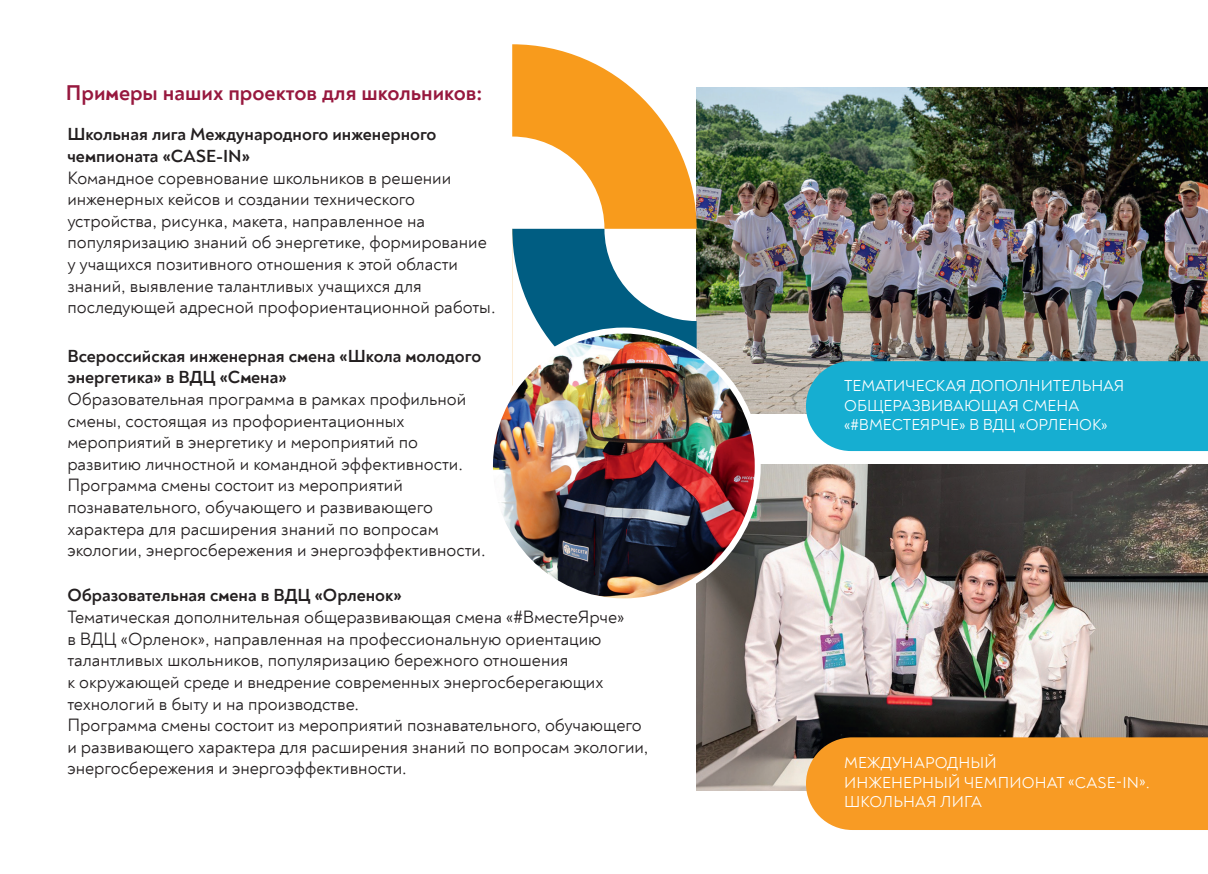
<style>
.page{position:relative;width:1208px;height:874px;background:#fff}
.page>*{position:absolute;margin:0;border:0;box-sizing:border-box;transform-origin:0 0}
.t1{font:700 22px "Noah";color:#97183e}
.t2{font:18px/21.6px "Noah";color:#231f20}
.t3{font:700 18px/21.6px "Noah";color:#231f20}
.t4{font:16px/19.2px "Noah";color:#fff}
</style>
<div class="page">
<img style="left:696px;top:464px;width:512px;height:326px">
<img style="left:696px;top:88px;width:512px;height:325px">
<svg style="left:512px;top:44px;width:184px;height:286px"></svg>
<div style="left:806px;top:737px;width:402px;height:92px;background:#f89b24"></div>
<div style="left:806px;top:361px;width:402px;height:90px;background:#16aed1"></div>
<img style="left:494px;top:330px;width:263px;height:271px">
<div style="left:487px;top:327px;width:273px;height:277px;border:6px solid #fff;border-radius:50%"></div>
<p class="t1" style="left:66px;top:79px;width:418px">Примеры наших проектов для школьников:</p>
<p class="t3" style="left:67px;top:123px;width:371px">Школьная лига Международного инженерного чемпионата «CASE-IN»</p>
<p class="t2" style="left:67px;top:167px;width:430px">Командное соревнование школьников в решении инженерных кейсов и создании технического устройства, рисунка, макета, направленное на популяризацию знаний об энергетике, формирование у учащихся позитивного отношения к этой области знаний, выявление талантливых учащихся для последующей адресной профориентационной работы.</p>
<p class="t3" style="left:67px;top:344px;width:415px">Всероссийская инженерная смена «Школа молодого энергетика» в ВДЦ «Смена»</p>
<p class="t2" style="left:67px;top:388px;width:420px">Образовательная программа в рамках профильной смены, состоящая из профориентационных мероприятий в энергетику и мероприятий по развитию личностной и командной эффективности.<br>Программа смены состоит из мероприятий познавательного, обучающего и развивающего характера для расширения знаний по вопросам экологии, энергосбережения и энергоэффективности.</p>
<p class="t3" style="left:67px;top:584px;width:336px">Образовательная смена в ВДЦ «Орленок»</p>
<p class="t2" style="left:67px;top:606px;width:583px">Тематическая дополнительная общеразвивающая смена «#ВместеЯрче»<br>в ВДЦ «Орленок», направленная на профессиональную ориентацию талантливых школьников, популяризацию бережного отношения<br>к окружающей среде и внедрение современных энергосберегающих технологий в быту и на производстве.<br>Программа смены состоит из мероприятий познавательного, обучающего и развивающего характера для расширения знаний по вопросам экологии, энергосбережения и энергоэффективности.</p>
<p class="t4" style="left:844px;top:376px;width:282px">ТЕМАТИЧЕСКАЯ ДОПОЛНИТЕЛЬНАЯ<br>ОБЩЕРАЗВИВАЮЩАЯ СМЕНА «#ВМЕСТЕЯРЧЕ» В ВДЦ «ОРЛЕНОК»</p>
<p class="t4" style="left:844px;top:753px;width:307px">МЕЖДУНАРОДНЫЙ<br>ИНЖЕНЕРНЫЙ ЧЕМПИОНАТ «CASE-IN».<br>ШКОЛЬНАЯ ЛИГА</p>
</div>
